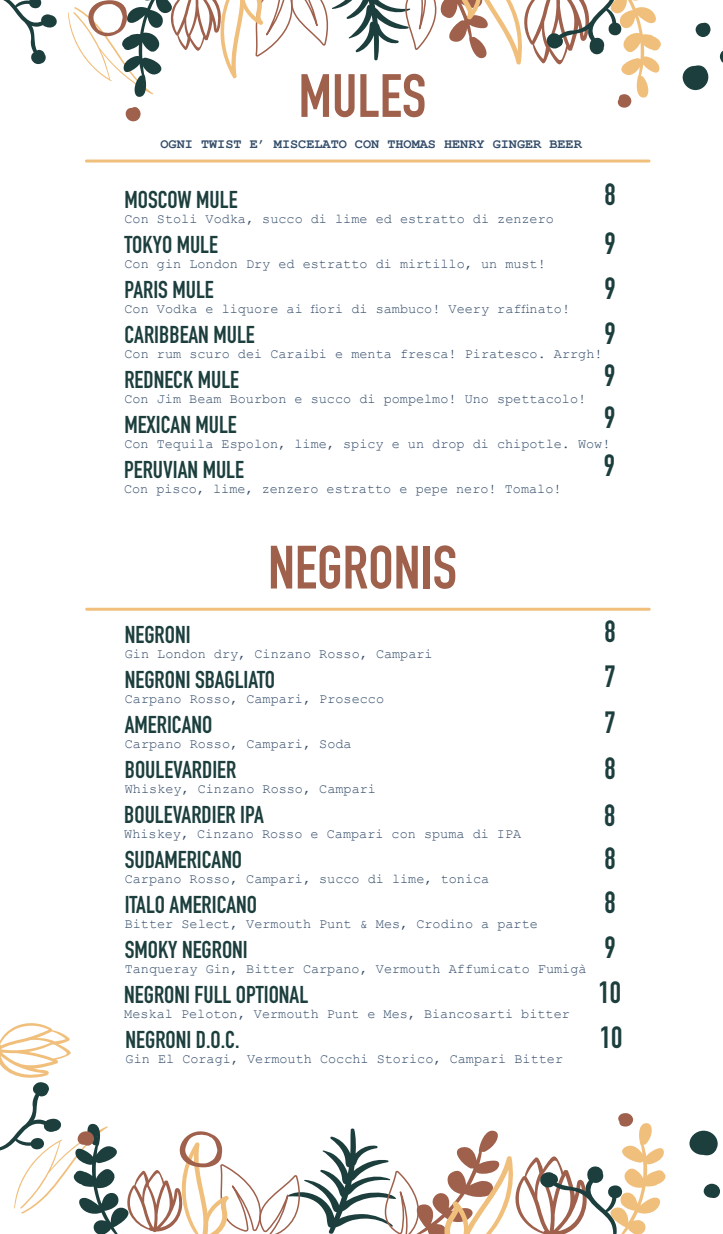
<style>
.page{position:relative;width:723px;height:1234px;background:#fff}
.page>*{position:absolute;margin:0;border:0;box-sizing:border-box;transform-origin:0 0}
.t1{font:700 60px "DIN Condensed";color:#9f604c}
.t2{font:700 30.3px "DIN Condensed";color:#1c3f3e}
.t3{font:700 24px "DIN Condensed";color:#1c3f3e}
.t4{font:13.5px "Courier New";color:#334c69}
.t5{font:700 13.5px "Courier New";color:#334c69}
</style>
<div class="page">
<svg style="left:683px;top:65px;width:26px;height:25px"></svg>
<svg style="left:720px;top:50px;width:3px;height:13px"></svg>
<svg style="left:695px;top:23px;width:16px;height:14px"></svg>
<svg style="left:3px;top:0;width:54px;height:65px"></svg>
<svg style="left:68px;top:0;width:593px;height:122px"></svg>
<hr style="left:86px;top:159px;width:563px;height:3px;background:#f1bf7c">
<hr style="left:87px;top:607px;width:562px;height:3px;background:#f1bf7c">
<svg style="left:689px;top:1130px;width:29px;height:24px"></svg>
<svg style="left:704px;top:1183px;width:16px;height:14px"></svg>
<svg style="left:0;top:1023px;width:666px;height:210px"></svg>
<p class="t1" style="left:298px;top:55px;width:129px">MULES</p>
<p class="t5" style="left:161px;top:135px;width:423px">OGNI TWIST E’ MISCELATO CON THOMAS HENRY GINGER BEER</p>
<p class="t3" style="left:125px;top:183px;width:115px">MOSCOW MULE</p>
<p class="t2" style="left:604px;top:174px;width:13px">8</p>
<p class="t4" style="left:125px;top:210px;width:431px">Con Stoli Vodka, succo di lime ed estratto di zenzero</p>
<p class="t3" style="left:125px;top:228px;width:95px">TOKYO MULE</p>
<p class="t2" style="left:604px;top:222px;width:13px">9</p>
<p class="t4" style="left:125px;top:255px;width:423px">Con gin London Dry ed estratto di mirtillo, un must!</p>
<p class="t3" style="left:125px;top:273px;width:91px">PARIS MULE</p>
<p class="t2" style="left:604px;top:268px;width:13px">9</p>
<p class="t4" style="left:125px;top:300px;width:447px">Con Vodka e liquore ai fiori di sambuco! Veery raffinato!</p>
<p class="t3" style="left:125px;top:318px;width:132px">CARIBBEAN MULE</p>
<p class="t2" style="left:604px;top:313px;width:13px">9</p>
<p class="t4" style="left:125px;top:345px;width:479px">Con rum scuro dei Caraibi e menta fresca! Piratesco. Arrgh!</p>
<p class="t3" style="left:124px;top:363px;width:116px">REDNECK MULE</p>
<p class="t2" style="left:604px;top:355px;width:13px">9</p>
<p class="t4" style="left:124px;top:390px;width:463px">Con Jim Beam Bourbon e succo di pompelmo! Uno spettacolo!</p>
<p class="t3" style="left:124px;top:408px;width:114px">MEXICAN MULE</p>
<p class="t2" style="left:604px;top:397px;width:13px">9</p>
<p class="t4" style="left:124px;top:435px;width:488px">Con Tequila Espolon, lime, spicy e un drop di chipotle. Wow!</p>
<p class="t3" style="left:124px;top:453px;width:121px">PERUVIAN MULE</p>
<p class="t2" style="left:604px;top:445px;width:13px">9</p>
<p class="t4" style="left:124px;top:480px;width:439px">Con pisco, lime, zenzero estratto e pepe nero! Tomalo!</p>
<p class="t1" style="left:268px;top:527px;width:190px">NEGRONIS</p>
<p class="t3" style="left:125px;top:618px;width:67px">NEGRONI</p>
<p class="t2" style="left:604px;top:611px;width:13px">8</p>
<p class="t4" style="left:125px;top:645px;width:309px">Gin London dry, Cinzano Rosso, Campari</p>
<p class="t3" style="left:125px;top:663px;width:152px">NEGRONI SBAGLIATO</p>
<p class="t2" style="left:604px;top:656px;width:13px">7</p>
<p class="t4" style="left:125px;top:690px;width:261px">Carpano Rosso, Campari, Prosecco</p>
<p class="t3" style="left:125px;top:708px;width:89px">AMERICANO</p>
<p class="t2" style="left:604px;top:701px;width:13px">7</p>
<p class="t4" style="left:125px;top:735px;width:228px">Carpano Rosso, Campari, Soda</p>
<p class="t3" style="left:125px;top:753px;width:113px">BOULEVARDIER</p>
<p class="t2" style="left:604px;top:747px;width:13px">8</p>
<p class="t4" style="left:125px;top:780px;width:253px">Whiskey, Cinzano Rosso, Campari</p>
<p class="t3" style="left:124px;top:798px;width:141px">BOULEVARDIER IPA</p>
<p class="t2" style="left:604px;top:794px;width:13px">8</p>
<p class="t4" style="left:124px;top:825px;width:398px">Whiskey, Cinzano Rosso e Campari con spuma di IPA</p>
<p class="t3" style="left:125px;top:843px;width:119px">SUDAMERICANO</p>
<p class="t2" style="left:604px;top:837px;width:13px">8</p>
<p class="t4" style="left:125px;top:870px;width:366px">Carpano Rosso, Campari, succo di lime, tonica</p>
<p class="t3" style="left:125px;top:888px;width:134px">ITALO AMERICANO</p>
<p class="t2" style="left:604px;top:881px;width:13px">8</p>
<p class="t4" style="left:125px;top:915px;width:415px">Bitter Select, Vermouth Punt &amp; Mes, Crodino a parte</p>
<p class="t3" style="left:125px;top:933px;width:125px">SMOKY NEGRONI</p>
<p class="t2" style="left:604px;top:926px;width:13px">9</p>
<p class="t4" style="left:125px;top:960px;width:463px">Tanqueray Gin, Bitter Carpano, Vermouth Affumicato Fumigà</p>
<p class="t3" style="left:124px;top:978px;width:185px">NEGRONI FULL OPTIONAL</p>
<p class="t2" style="left:598px;top:971px;width:24px">10</p>
<p class="t4" style="left:124px;top:1005px;width:447px">Meskal Peloton, Vermouth Punt e Mes, Biancosarti bitter</p>
<p class="t3" style="left:126px;top:1023px;width:115px">NEGRONI D.O.C.</p>
<p class="t2" style="left:600px;top:1017px;width:24px">10</p>
<p class="t4" style="left:126px;top:1050px;width:439px">Gin El Coragi, Vermouth Cocchi Storico, Campari Bitter</p>
</div>
